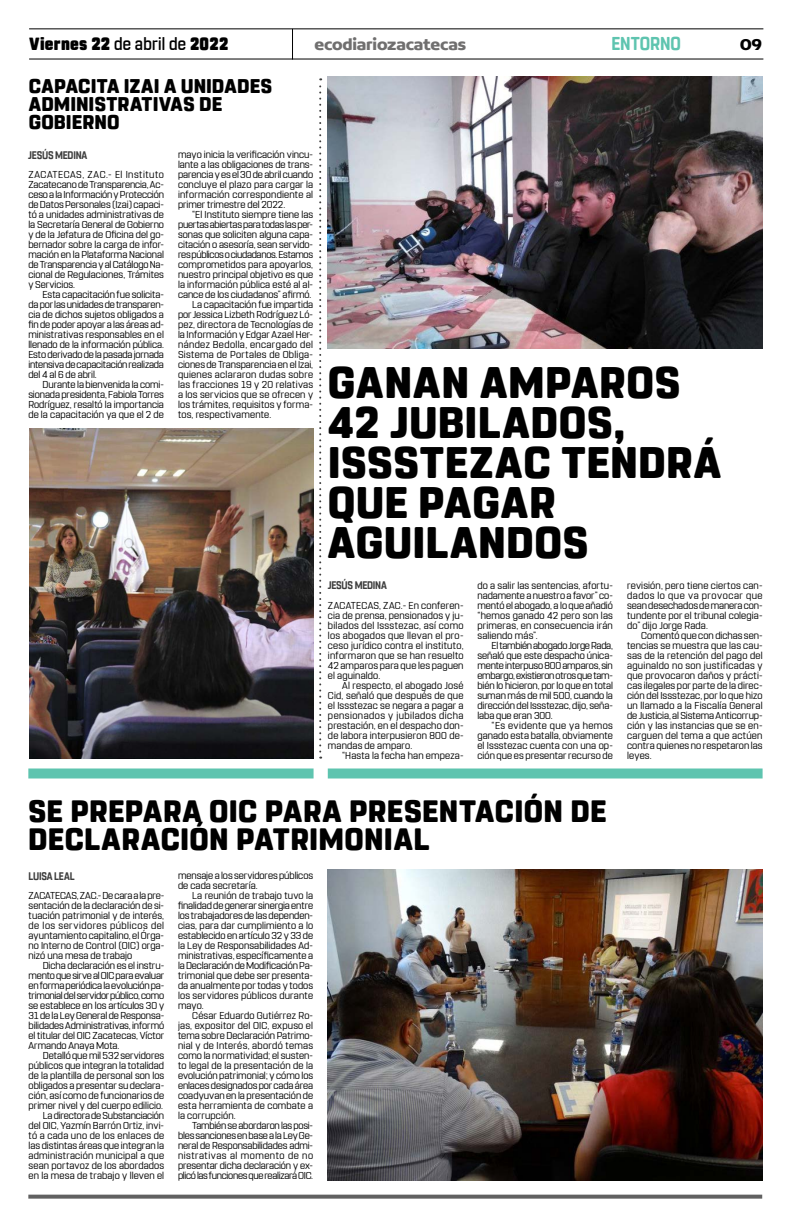
<style>
.page{position:relative;width:791px;height:1225px;background:#fff}
.page>*{position:absolute;margin:0;border:0;box-sizing:border-box;transform-origin:0 0}
.t1{font:800 44px/40px "Rohn Rounded";letter-spacing:.01em;color:#000}
.t2{font:800 30.8px/28px "Rohn Rounded";letter-spacing:.01em;color:#000}
.t3{font:800 19.8px/18px "Rohn Rounded";letter-spacing:.005em;color:#000}
.t4{font:700 18.6px "Rohn Rounded";letter-spacing:-.005em;color:#5ec4af;scale:.91 1}
.t5{font:900 17.6px "Rohn Rounded";letter-spacing:.015em;color:#000;scale:.91 1}
.t6{font:700 16.9px "Concord";letter-spacing:-.01em;color:#706f6f}
.t7{font:700 16.9px "Concord";color:#000}
.t8{font:700 11px "Rohn Rounded";letter-spacing:-.02em;color:#3d3d3d;scale:.87 1}
.t9{font:10px/10px "Rohn Rounded";letter-spacing:.005em;color:#000;text-align:justify}
.t10{font:10px "Rohn Rounded";letter-spacing:.03em;color:#000}
.t11{font:10px "Rohn Rounded";letter-spacing:-.025em;color:#000}
.t12{font:10px "Rohn Rounded";letter-spacing:-.03em;color:#000}
.t13{font:10px "Rohn Rounded";letter-spacing:.035em;color:#000}
.s1{font-weight:500}
</style>
<div class="page">
<hr style="left:29px;top:28px;width:734px;height:1px;background:#000">
<hr style="left:29px;top:59px;width:734px;height:1px;background:#000">
<hr style="left:292px;top:29px;width:1px;height:31px;background:#000">
<div style="left:328px;top:768px;width:434px;height:10px;background:#5ec4af"></div>
<svg style="left:28px;top:1194px;width:734px;height:4px;background:#7a7a7a"></svg>
<svg style="left:319px;top:78px;width:2px;height:680px"></svg>
<div style="left:28px;top:768px;width:286px;height:10px;background:#5ec4af"></div>
<img style="left:328px;top:870px;width:434px;height:310px">
<img style="left:328px;top:76px;width:434px;height:272px">
<img style="left:29px;top:428px;width:284px;height:330px">
<h3 class="t5" style="left:29px;top:33px;width:220px">Viernes 22 <span class="s1">de abril de</span> 2022</h3>
<h3 class="t6" style="left:314px;top:34px;width:153px">ecodiariozacatecas</h3>
<h3 class="t4" style="left:611px;top:32px;width:78px">ENTORNO</h3>
<h3 class="t7" style="left:740px;top:34px;width:24px">09</h3>
<h3 class="t3" style="left:29px;top:77px;width:245px">CAPACITA IZAI A UNIDADES<br>ADMINISTRATIVAS DE<br>GOBIERNO</h3>
<p class="t9" style="left:178px;top:150px;width:137px">mayo inicia la verificación vincu&shy;lante a las obligaciones de trans&shy;parencia y es el 30 de abril cuando concluye el plazo para cargar la información correspondiente al primer trimestre del 2022.</p>
<p class="t9" style="left:192px;top:210px;width:122px">“El Instituto siempre tiene las</p>
<p class="t11" style="left:178px;top:219px;width:137px">puertas abiertas para todas las per-</p>
<p class="t9" style="left:178px;top:230px;width:137px">sonas que soliciten alguna capa-</p>
<p class="t9" style="left:178px;top:240px;width:137px">citación o asesoría, sean servido-</p>
<p class="t12" style="left:178px;top:249px;width:137px">res públicos o ciudadanos. Estamos</p>
<p class="t9" style="left:178px;top:260px;width:137px">comprometidos para apoyarlos,</p>
<p class="t9" style="left:178px;top:270px;width:137px">nuestro principal objetivo es que</p>
<p class="t9" style="left:178px;top:280px;width:137px">la información pública esté al al-</p>
<p class="t9" style="left:178px;top:290px;width:135px">cance de los ciudadanos” afirmó.</p>
<p class="t9" style="left:192px;top:300px;width:122px">La capacitación fue impartida</p>
<p class="t9" style="left:178px;top:310px;width:137px">por Jessica Lizbeth Rodríguez Ló-</p>
<p class="t9" style="left:178px;top:320px;width:137px">pez, directora de Tecnologías de</p>
<p class="t9" style="left:178px;top:330px;width:137px">la Información y Edgar Azael Her-</p>
<p class="t13" style="left:178px;top:339px;width:137px">nández Bedolla, encargado del</p>
<p class="t10" style="left:178px;top:349px;width:137px">Sistema de Portales de Obliga-</p>
<p class="t9" style="left:178px;top:360px;width:137px">ciones de Transparencia en el Izai,</p>
<p class="t10" style="left:178px;top:369px;width:137px">quienes aclararon dudas sobre</p>
<p class="t9" style="left:178px;top:380px;width:137px">las fracciones 19 y 20 relativas</p>
<p class="t9" style="left:178px;top:390px;width:137px">a los servicios que se ofrecen y</p>
<p class="t9" style="left:178px;top:400px;width:137px">los trámites, requisitos y forma-</p>
<p class="t9" style="left:178px;top:410px;width:95px">tos, respectivamente.</p>
<p class="t8" style="left:28px;top:149px;width:70px">JESÚS MEDINA</p>
<p class="t9" style="left:28px;top:170px;width:137px">ZACATECAS, ZAC.- El Instituto Zacatecano de Transparencia, Ac&shy;ceso a la Información y Protección de Datos Personales (Izai) capaci&shy;tó a unidades administrativas de la Secretaría General de Gobierno y de la Jefatura de Oficina del go&shy;bernador sobre la carga de infor&shy;mación en la Plataforma Nacional de Transparencia y al Catálogo Na&shy;cional de Regulaciones, Trámites y Servicios.</p>
<p class="t9" style="left:28px;top:290px;width:137px;text-indent:14px">Esta capacitación fue solicita&shy;da por las unidades de transparen&shy;cia de dichos sujetos obligados a fin de poder apoyar a las áreas ad&shy;ministrativas responsables en el llenado de la información pública.<br>Esto derivado de la pasada jornada intensiva de capacitación realizada del 4 al 6 de abril.</p>
<p class="t9" style="left:28px;top:380px;width:137px;text-indent:14px">Durante la bienvenida la comi&shy;sionada presidenta, Fabiola Torres Rodríguez, resaltó la importancia de la capacitación ya que el 2 de</p>
<h1 class="t1" style="left:328px;top:363px;width:395px">GANAN AMPAROS<br>42 JUBILADOS,<br>ISSSTEZAC TENDRÁ<br>QUE PAGAR<br>AGUILANDOS</h1>
<p class="t8" style="left:328px;top:579px;width:70px">JESÚS MEDINA</p>
<p class="t9" style="left:328px;top:600px;width:137px">ZACATECAS, ZAC.- En conferen&shy;cia de prensa, pensionados y ju&shy;bilados del Issstezac, así como los abogados que llevan el pro&shy;ceso jurídico contra el instituto, informaron que se han resuelto 42 amparos para que les paguen el aguinaldo.</p>
<p class="t9" style="left:328px;top:680px;width:137px;text-indent:14px">Al respecto, el abogado José Cid, señaló que después de que el Issstezac se negara a pagar a pensionados y jubilados dicha prestación, en el despacho don&shy;de labora interpusieron 800 de&shy;mandas de amparo.</p>
<p class="t9" style="left:342px;top:750px;width:123px">“Hasta la fecha han empeza-</p>
<p class="t9" style="left:477px;top:580px;width:137px">do a salir las sentencias, afortu&shy;nadamente a nuestro a favor” co&shy;mentó el abogado, a lo que añadió “hemos ganado 42 pero son las primeras, en consecuencia irán saliendo más”.</p>
<p class="t9" style="left:477px;top:640px;width:137px;text-indent:14px">El también abogado Jorge Rada, señaló que este despacho única&shy;mente interpuso 800 amparos, sin embargo, existieron otros que tam&shy;bién lo hicieron, por lo que en total suman más de mil 500, cuando la dirección del Issstezac, dijo, seña&shy;laba que eran 300.</p>
<p class="t9" style="left:477px;top:720px;width:137px;text-indent:14px">“Es evidente que ya hemos ganado esta batalla, obviamente el Issstezac cuenta con una op&shy;ción que es presentar recurso de</p>
<p class="t9" style="left:627px;top:580px;width:137px">revisión, pero tiene ciertos can&shy;dados lo que va provocar que sean desechados de manera con&shy;tundente por el tribunal colegia&shy;do” dijo Jorge Rada.</p>
<p class="t9" style="left:627px;top:630px;width:137px;text-indent:14px">Comentó que con dichas sen&shy;tencias se muestra que las cau&shy;sas de la retención del pago del aguinaldo no son justificadas y que provocaron daños y prácti&shy;cas ilegales por parte de la direc&shy;ción del Issstezac, por lo que hizo un llamado a la Fiscalía General de Justicia, al Sistema Anticorrup&shy;ción y las instancias que se en&shy;carguen del tema a que actúen contra quienes no respetaron las leyes.</p>
<h2 class="t2" style="left:28px;top:797px;width:580px">SE PREPARA OIC PARA PRESENTACIÓN DE<br>DECLARACIÓN PATRIMONIAL</h2>
<p class="t8" style="left:28px;top:870px;width:55px">LUISA LEAL</p>
<p class="t9" style="left:29px;top:890px;width:137px">ZACATECAS, ZAC.- De cara a la pre&shy;sentación de la declaración de si&shy;tuación patrimonial y de interés, de los servidores públicos del ayuntamiento capitalino, el Órga&shy;no Interno de Control (OIC) orga&shy;nizó una mesa de trabajo</p>
<p class="t9" style="left:29px;top:960px;width:137px;text-indent:14px">Dicha declaración es el instru&shy;mento que sirve al OIC para evaluar en forma periódica la evolución pa&shy;trimonial del servidor público, como se establece en los artículos 30 y 31 de la Ley General de Responsa&shy;bilidades Administrativas, informó el titular del OIC Zacatecas, Víctor Armando Anaya Mota.</p>
<p class="t9" style="left:29px;top:1050px;width:137px;text-align:right">Detalló que mil 532 servidores públicos que integran la totalidad de la plantilla de personal son los obligados a presentar su declara&shy;ción, así como de funcionarios de primer nivel y del cuerpo edilicio.<br>La directora de Substanciación del OIC, Yazmín Barrón Ortiz, invi&shy;tó a cada uno de los enlaces de las distintas áreas que integran la administración municipal a que sean portavoz de los abordados en la mesa de trabajo y lleven el</p>
<p class="t9" style="left:178px;top:870px;width:137px">mensaje a los servidores públicos de cada secretaría.</p>
<p class="t9" style="left:178px;top:890px;width:137px;text-indent:14px">La reunión de trabajo tuvo la finalidad de generar sinergia entre los trabajadores de las dependen&shy;cias, para dar cumplimiento a lo establecido en artículo 32 y 33 de la Ley de Responsabilidades Ad&shy;ministrativas, específicamente a la Declaración de Modificación Pa&shy;trimonial que debe ser presenta&shy;da anualmente por todas y todos los servidores públicos durante mayo.</p>
<p class="t9" style="left:178px;top:1010px;width:137px;text-indent:14px">César Eduardo Gutiérrez Ro&shy;jas, expositor del OIC, expuso el tema sobre Declaración Patrimo&shy;nial y de Interés, abordó temas como la normatividad; el susten&shy;to legal de la presentación de la evolución patrimonial; y cómo los enlaces designados por cada área coadyuvan en la presentación de esta herramienta de combate a la corrupción.</p>
<p class="t9" style="left:178px;top:1120px;width:137px;text-indent:14px">También se abordaron las posi&shy;bles sanciones en base a la Ley Ge&shy;neral de Responsabilidades admi&shy;nistrativas al momento de no presentar dicha declaración y ex&shy;plicó las funciones que realizará OIC.</p>
</div>
